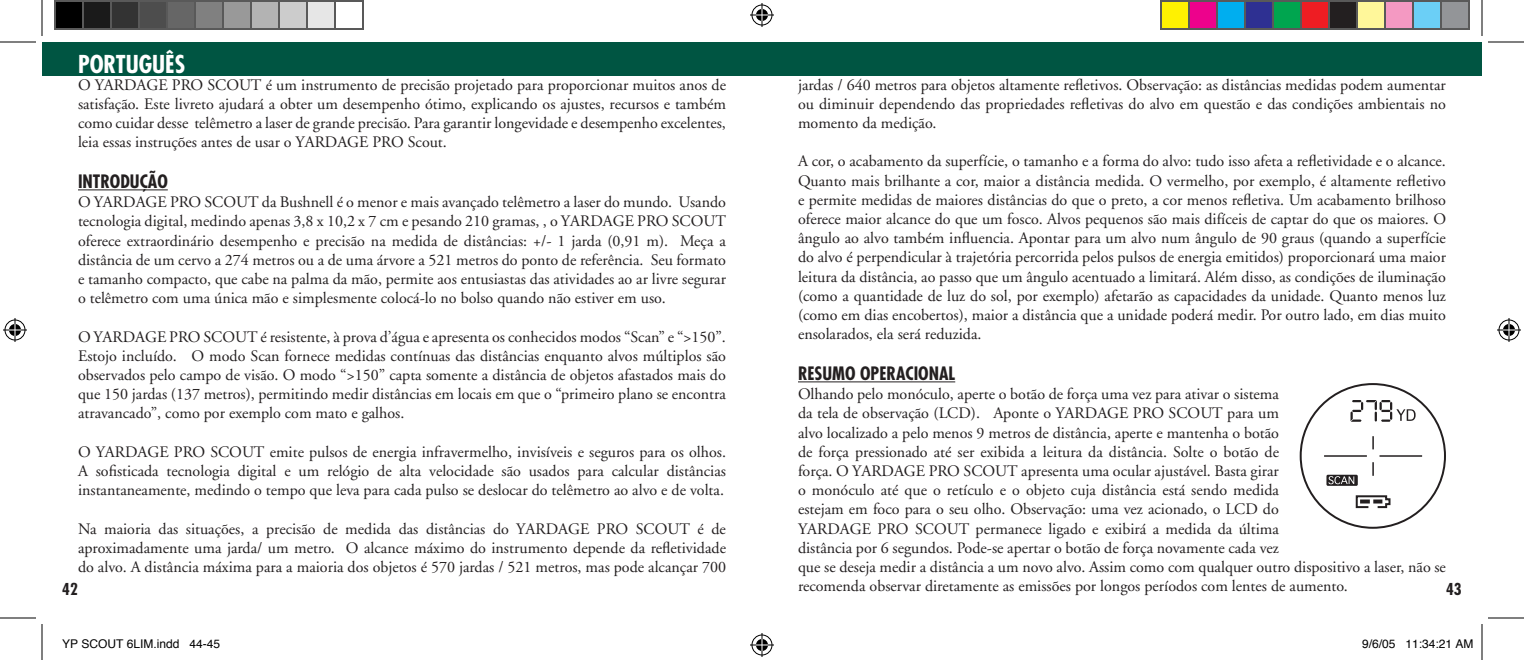
<style>
.page{position:relative;width:1524px;height:660px;background:#fff}
.page>*{position:absolute;margin:0;border:0;box-sizing:border-box;transform-origin:0 0}
.t1{font:700 condensed 24px "Futura";color:#fff}
.t2{font:700 condensed 18px "Futura";color:#231f20}
.t3{font:16px/19.2px "Adobe Garamond";color:#231f20;text-align:justify}
.t4{font:700 condensed 16px "Futura";color:#231f20}
.t5{font:12px "Helvetica";color:#000}
</style>
<div class="page">
<div style="left:42px;top:42px;width:1440px;height:34px;background:#005542"></div>
<hr style="left:78px;top:189px;width:90px;height:1px;background:#231f20">
<hr style="left:798px;top:381px;width:157px;height:1px;background:#231f20">
<hr style="left:1324px;top:455px;width:43px;height:2px;background:#231f20">
<hr style="left:1380px;top:455px;width:42px;height:2px;background:#231f20">
<svg style="left:1372px;top:436px;width:2px;height:13px"></svg>
<svg style="left:1372px;top:462px;width:2px;height:14px"></svg>
<svg style="left:1326px;top:475px;width:32px;height:11px"></svg>
<svg style="left:1355px;top:495px;width:36px;height:14px"></svg>
<svg style="left:1351px;top:400px;width:65px;height:22px"></svg>
<svg style="left:1328px;top:476px;width:26px;height:8px"></svg>
<hr style="left:0;top:42px;width:36px;height:1px;background:#000">
<hr style="left:1488px;top:42px;width:36px;height:1px;background:#000">
<hr style="left:0;top:618px;width:36px;height:1px;background:#000">
<hr style="left:1488px;top:618px;width:36px;height:1px;background:#000">
<hr style="left:42px;top:0;width:1px;height:36px;background:#000">
<hr style="left:42px;top:624px;width:1px;height:36px;background:#000">
<hr style="left:1482px;top:0;width:1px;height:36px;background:#000">
<hr style="left:1482px;top:624px;width:1px;height:36px;background:#000">
<svg style="left:750px;top:3px;width:24px;height:24px"></svg>
<svg style="left:750px;top:633px;width:24px;height:24px"></svg>
<svg style="left:3px;top:318px;width:24px;height:24px"></svg>
<svg style="left:1497px;top:318px;width:24px;height:24px"></svg>
<div style="left:55px;top:1px;width:28px;height:28px;background:#000"></div>
<div style="left:54px;top:0;width:30px;height:30px;border:2px solid #595959"></div>
<div style="left:83px;top:1px;width:28px;height:28px;background:#1a1a1a"></div>
<div style="left:82px;top:0;width:30px;height:30px;border:2px solid #595959"></div>
<div style="left:111px;top:1px;width:28px;height:28px;background:#333"></div>
<div style="left:110px;top:0;width:30px;height:30px;border:2px solid #595959"></div>
<div style="left:139px;top:1px;width:28px;height:28px;background:#4d4d4d"></div>
<div style="left:138px;top:0;width:30px;height:30px;border:2px solid #595959"></div>
<div style="left:167px;top:1px;width:28px;height:28px;background:#666"></div>
<div style="left:166px;top:0;width:30px;height:30px;border:2px solid #595959"></div>
<div style="left:195px;top:1px;width:28px;height:28px;background:#808080"></div>
<div style="left:194px;top:0;width:30px;height:30px;border:2px solid #595959"></div>
<div style="left:223px;top:1px;width:28px;height:28px;background:#999"></div>
<div style="left:222px;top:0;width:30px;height:30px;border:2px solid #595959"></div>
<div style="left:251px;top:1px;width:28px;height:28px;background:#b3b3b3"></div>
<div style="left:250px;top:0;width:30px;height:30px;border:2px solid #595959"></div>
<div style="left:279px;top:1px;width:28px;height:28px;background:#ccc"></div>
<div style="left:278px;top:0;width:30px;height:30px;border:2px solid #595959"></div>
<div style="left:307px;top:1px;width:28px;height:28px;background:#e6e6e6"></div>
<div style="left:306px;top:0;width:30px;height:30px;border:2px solid #595959"></div>
<div style="left:334px;top:0;width:30px;height:30px;border:2px solid #595959"></div>
<div style="left:1161px;top:1px;width:28px;height:28px;background:#fff101"></div>
<div style="left:1160px;top:0;width:30px;height:30px;border:2px solid #595959"></div>
<div style="left:1189px;top:1px;width:28px;height:28px;background:#ed028c"></div>
<div style="left:1188px;top:0;width:30px;height:30px;border:2px solid #595959"></div>
<div style="left:1217px;top:1px;width:28px;height:28px;background:#00aeef"></div>
<div style="left:1216px;top:0;width:30px;height:30px;border:2px solid #595959"></div>
<div style="left:1245px;top:1px;width:28px;height:28px;background:#2e3092"></div>
<div style="left:1244px;top:0;width:30px;height:30px;border:2px solid #595959"></div>
<div style="left:1273px;top:1px;width:28px;height:28px;background:#00a54f"></div>
<div style="left:1272px;top:0;width:30px;height:30px;border:2px solid #595959"></div>
<div style="left:1301px;top:1px;width:28px;height:28px;background:#ee1d23"></div>
<div style="left:1300px;top:0;width:30px;height:30px;border:2px solid #595959"></div>
<div style="left:1329px;top:1px;width:28px;height:28px;background:#231f20"></div>
<div style="left:1328px;top:0;width:30px;height:30px;border:2px solid #595959"></div>
<div style="left:1357px;top:1px;width:28px;height:28px;background:#fff79a"></div>
<div style="left:1356px;top:0;width:30px;height:30px;border:2px solid #595959"></div>
<div style="left:1385px;top:1px;width:28px;height:28px;background:#f499c2"></div>
<div style="left:1384px;top:0;width:30px;height:30px;border:2px solid #595959"></div>
<div style="left:1413px;top:1px;width:28px;height:28px;background:#6bcff6"></div>
<div style="left:1412px;top:0;width:30px;height:30px;border:2px solid #595959"></div>
<div style="left:1441px;top:1px;width:28px;height:28px;background:#939598"></div>
<div style="left:1440px;top:0;width:30px;height:30px;border:2px solid #595959"></div>
<h1 class="t1" style="left:78px;top:49px;width:109px">PORTUGUÊS</h1>
<p class="t3" style="left:78px;top:75px;width:650px">O YARDAGE PRO SCOUT é um instrumento de precisão projetado para proporcionar muitos anos de satisfação. Este livreto ajudará a obter um desempenho ótimo, explicando os ajustes, recursos e também como cuidar desse telêmetro a laser de grande precisão. Para garantir longevidade e desempenho excelentes, leia essas instruções antes de usar o YARDAGE PRO Scout.</p>
<p class="t2" style="left:78px;top:170px;width:15px">INTRODUÇ</p>
<p class="t2" style="left:148px;top:170px;width:21px">ÃO</p>
<p class="t3" style="left:78px;top:193px;width:650px">O YARDAGE PRO SCOUT da Bushnell é o menor e mais avançado telêmetro a laser do mundo. Usando tecnologia digital, medindo apenas 3,8 x 10,2 x 7 cm e pesando 210 gramas, , o YARDAGE PRO SCOUT oferece extraordinário desempenho e precisão na medida de distâncias: +/- 1 jarda (0,91 m). Meça a distância de um cervo a 274 metros ou a de uma árvore a 521 metros do ponto de referência. Seu formato e tamanho compacto, que cabe na palma da mão, permite aos entusiastas das atividades ao ar livre segurar o telêmetro com uma única mão e simplesmente colocá-lo no bolso quando não estiver em uso.</p>
<p class="t3" style="left:78px;top:327px;width:649px">O YARDAGE PRO SCOUT é resistente, à prova d’água e apresenta os conhecidos modos “Scan” e “&gt;150”.<br>Estojo incluído. O modo Scan fornece medidas contínuas das distâncias enquanto alvos múltiplos são observados pelo campo de visão. O modo “&gt;150” capta somente a distância de objetos afastados mais do que 150 jardas (137 metros), permitindo medir distâncias em locais em que o “primeiro plano se encontra atravancado”, como por exemplo com mato e galhos.</p>
<p class="t3" style="left:78px;top:443px;width:650px">O YARDAGE PRO SCOUT emite pulsos de energia infravermelho, invisíveis e seguros para os olhos.<br>A sofisticada tecnologia digital e um relógio de alta velocidade são usados para calcular distâncias instantaneamente, medindo o tempo que leva para cada pulso se deslocar do telêmetro ao alvo e de volta.</p>
<p class="t3" style="left:78px;top:519px;width:650px">Na maioria das situações, a precisão de medida das distâncias do YARDAGE PRO SCOUT é de aproximadamente uma jarda/ um metro. O alcance máximo do instrumento depende da refletividade do alvo. A distância máxima para a maioria dos objetos é 570 jardas / 521 metros, mas pode alcançar 700</p>
<p class="t3" style="left:798px;top:75px;width:649px">jardas / 640 metros para objetos altamente refletivos. Observação: as distâncias medidas podem aumentar ou diminuir dependendo das propriedades refletivas do alvo em questão e das condições ambientais no momento da medição.</p>
<p class="t3" style="left:798px;top:152px;width:650px">A cor, o acabamento da superfície, o tamanho e a forma do alvo: tudo isso afeta a refletividade e o alcance.<br>Quanto mais brilhante a cor, maior a distância medida. O vermelho, por exemplo, é altamente refletivo e permite medidas de maiores distâncias do que o preto, a cor menos refletiva. Um acabamento brilhoso oferece maior alcance do que um fosco. Alvos pequenos são mais difíceis de captar do que os maiores. O ângulo ao alvo também influencia. Apontar para um alvo num ângulo de 90 graus (quando a superfície do alvo é perpendicular à trajetória percorrida pelos pulsos de energia emitidos) proporcionará uma maior leitura da distância, ao passo que um ângulo acentuado a limitará. Além disso, as condições de iluminação (como a quantidade de luz do sol, por exemplo) afetarão as capacidades da unidade. Quanto menos luz (como em dias encobertos), maior a distância que a unidade poderá medir. Por outro lado, em dias muito ensolarados, ela será reduzida.</p>
<p class="t2" style="left:798px;top:362px;width:11px">RESUMO</p>
<p class="t2" style="left:860px;top:362px;width:10px">OPERAC</p>
<p class="t2" style="left:914px;top:362px;width:15px">IONAL</p>
<p class="t3" style="left:798px;top:385px;width:649px;text-align:left">Olhando pelo monóculo, aperte o botão de força uma vez para ativar o sistema<br>da tela de observação (LCD). Aponte o YARDAGE PRO SCOUT para um<br>alvo localizado a pelo menos 9 metros de distância, aperte e mantenha o botão<br>de força pressionado até ser exibida a leitura da distância. Solte o botão de<br>força. O YARDAGE PRO SCOUT apresenta uma ocular ajustável. Basta girar<br>o monóculo até que o retículo e o objeto cuja distância está sendo medida<br>estejam em foco para o seu olho. Observação: uma vez acionado, o LCD do<br>YARDAGE PRO SCOUT permanece ligado e exibirá a medida da última<br>distância por 6 segundos. Pode-se apertar o botão de força novamente cada vez<br>que se deseja medir a distância a um novo alvo. Assim como com qualquer outro dispositivo a laser, não se recomenda observar diretamente as emissões por longos períodos com lentes de aumento.</p>
<p class="t4" style="left:62px;top:579px;width:17px">42</p>
<p class="t4" style="left:1446px;top:579px;width:17px">43</p>
<p class="t5" style="left:62px;top:636px;width:160px">YP SCOUT 6LIM.indd 44-45</p>
<p class="t5" style="left:1362px;top:636px;width:113px">9/6/05 11:34:21 AM</p>
</div>
